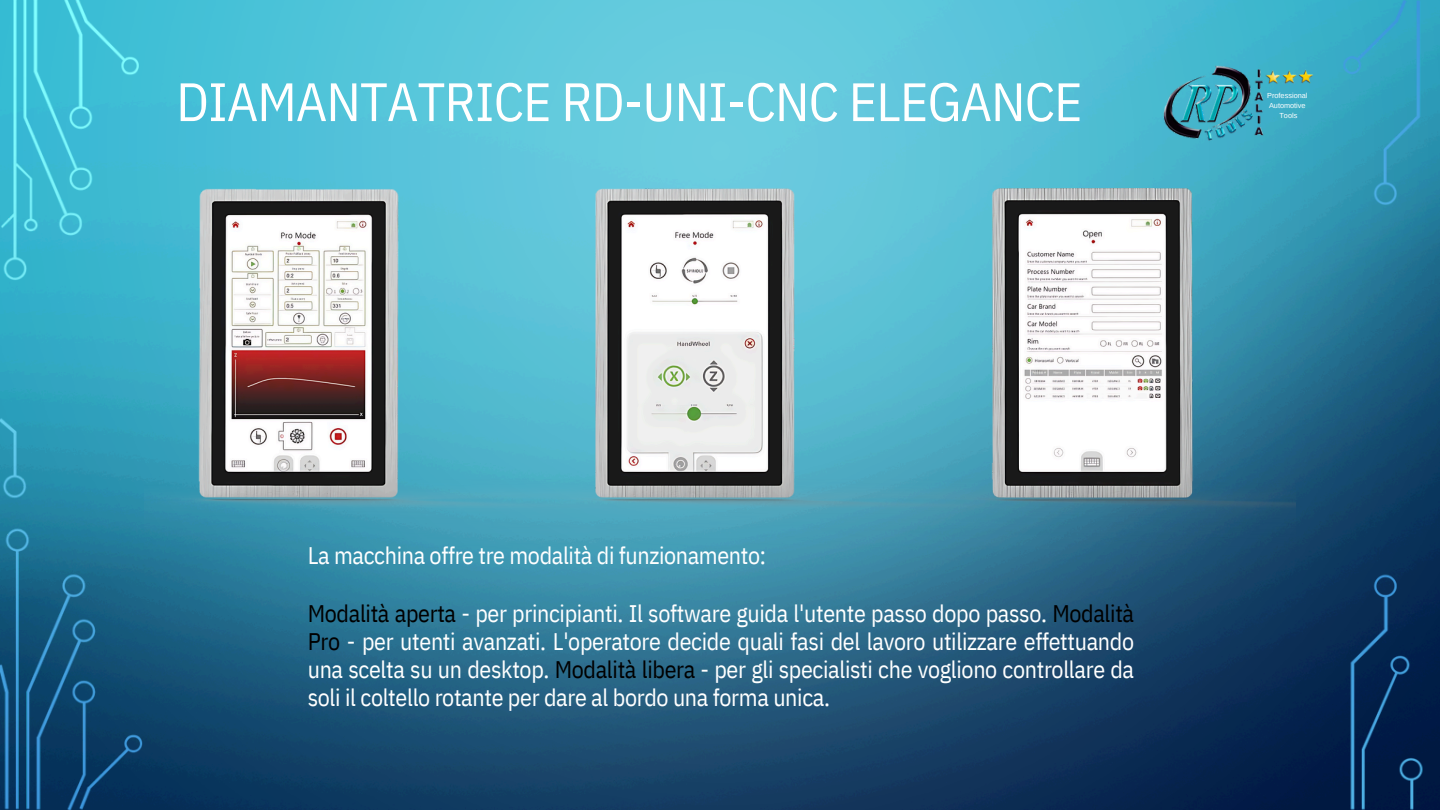
<style>
.page{position:relative;width:1440px;height:810px;background:#fff}
.page>*{position:absolute;margin:0;border:0;box-sizing:border-box;transform-origin:0 0}
.t1{font:54px "IBM Plex Sans Cond";letter-spacing:-.015em;color:#fff}
.t2{font:24px/28.2px "IBM Plex Sans Cond";letter-spacing:-.015em;color:#fff;text-align:justify}
.t3{font:7.35px "Arimo";color:#fff}
.s1{color:#000}
</style>
<div class="page">
<img style="left:0;top:0;width:1440px;height:810px">
<img style="left:0;top:411px;width:42px;height:94px">
<img style="left:0;top:0;width:153px;height:296px">
<img style="left:0;top:521px;width:157px;height:289px">
<img style="left:1335px;top:0;width:93px;height:220px">
<img style="left:1342px;top:567px;width:87px;height:243px">
<img style="left:144px;top:188px;width:1152px;height:360px">
<img style="left:1159px;top:54px;width:166px;height:95px">
<p class="t1" style="left:176px;top:66px;width:908px">DIAMANTATRICE RD-UNI-CNC ELEGANCE</p>
<p class="t3" style="left:1267px;top:91px;width:42px">Professional</p>
<p class="t3" style="left:1269px;top:101px;width:38px">Automotive</p>
<h2 class="t3" style="left:1279px;top:111px;width:19px">Tools</h2>
<p class="t2" style="left:308px;top:541px;width:460px">La macchina offre tre modalità di funzionamento:</p>
<h1 class="t2" style="left:308px;top:599px;width:828px"><span class="s1">Modalità aperta</span> - per principianti. Il software guida l'utente passo dopo passo. <span class="s1">Modalità Pro</span> - per utenti avanzati. L'operatore decide quali fasi del lavoro utilizzare effettuando una scelta su un desktop. <span class="s1">Modalità libera</span> - per gli specialisti che vogliono controllare da soli il coltello rotante per dare al bordo una forma unica.</h1>
</div>
